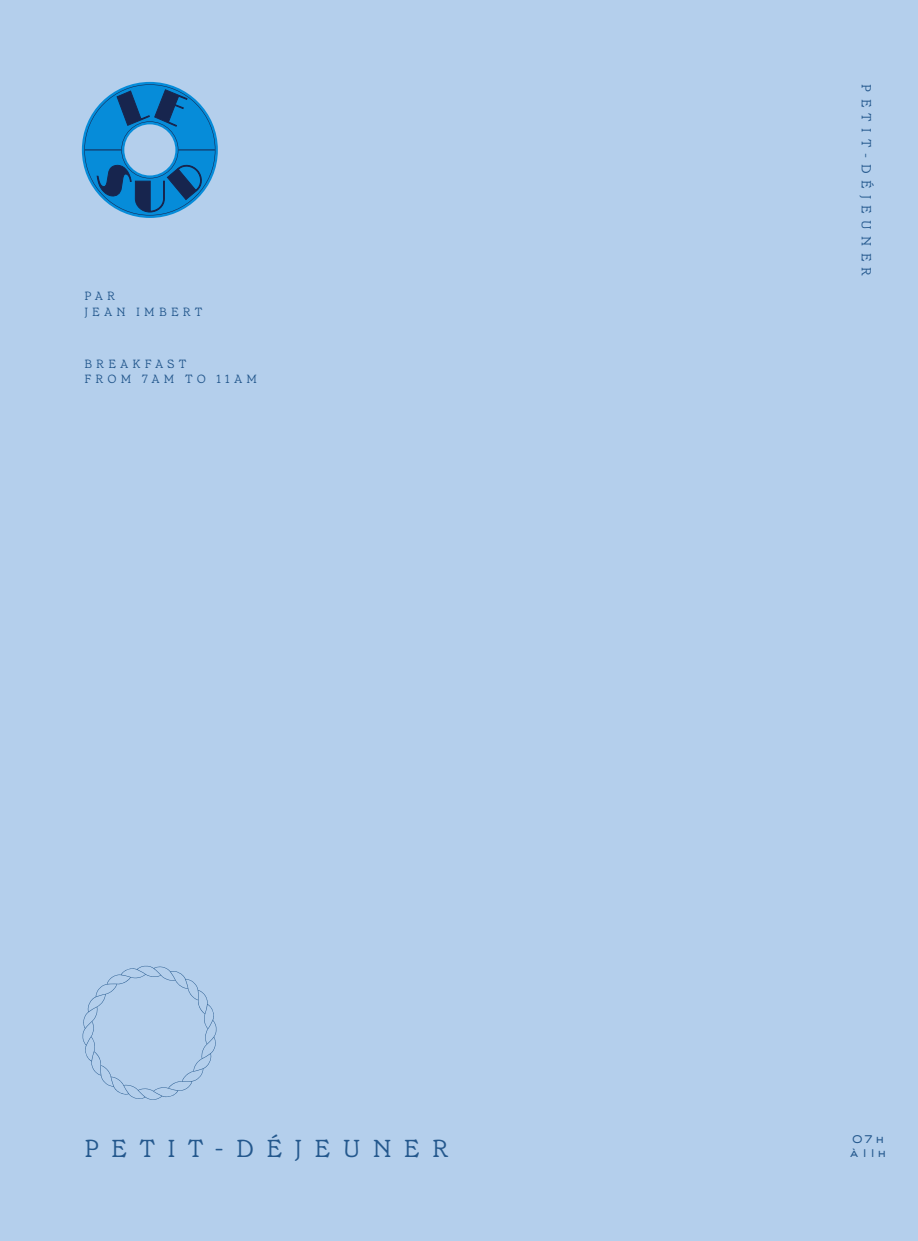
<style>
.page{position:relative;width:918px;height:1241px;background:#fff}
.page>*{position:absolute;margin:0;border:0;box-sizing:border-box;transform-origin:0 0}
.t1{font:300 24.5px "Grenette Pro";letter-spacing:.5em;color:#24588d}
.t2{font:300 13.12px "Grenette Pro";letter-spacing:.48em;color:#24588d}
.t3{font:300 11.9px/15.8px "Grenette Pro";letter-spacing:.35em;color:#24588d}
.t4{font:500 11.9px "Sackers Gothic Std";letter-spacing:.06em;color:#24588d}
</style>
<div class="page">
<div style="left:0;top:0;width:918px;height:1240px;background:#b4cfec"></div>
<svg style="left:82px;top:965px;width:134px;height:134px"></svg>
<svg style="left:82px;top:82px;width:136px;height:136px"></svg>
<p class="t3" style="left:84px;top:287px;width:32px">PAR</p>
<p class="t3" style="left:84px;top:303px;width:120px">JEAN IMBERT</p>
<p class="t3" style="left:84px;top:355px;width:174px">BREAKFAST<br>FROM 7AM TO 11AM</p>
<p class="t1" style="left:84px;top:1131px;width:366px">PETIT-DÉJEUNER</p>
<p class="t2" style="left:875px;top:84px;width:193px;rotate:90deg">PETIT-DÉJEUNER</p>
<p class="t4" style="left:852px;top:1130px;width:34px">07h</p>
<p class="t4" style="left:850px;top:1144px;width:38px">à 11h</p>
</div>
